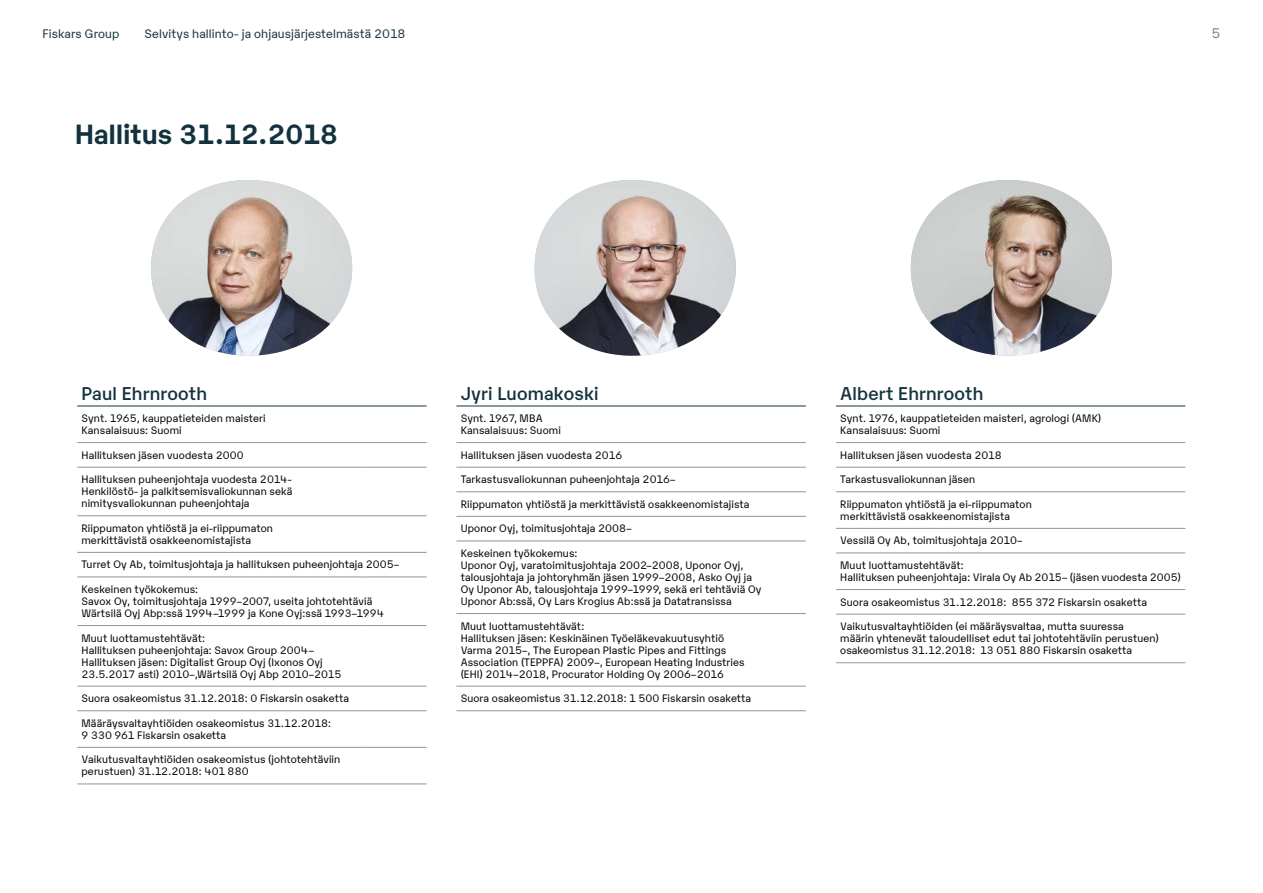
<style>
.page{position:relative;width:1263px;height:893px;background:#fff}
.page>*{position:absolute;margin:0;border:0;box-sizing:border-box;transform-origin:0 0}
.t1{font:700 27px "Karelia";letter-spacing:.01em;color:#14323e}
.t2{font:500 18px "Karelia";letter-spacing:.01em;color:#14323e}
.t3{font:13.5px "Karelia";color:#6e8493}
.t4{font:12px "Karelia";letter-spacing:.01em;color:#14323e}
.t5{font:10.5px/12px "Karelia";letter-spacing:.01em;color:#000}
</style>
<div class="page">
<hr style="left:456px;top:710px;width:350px;height:1px;background:#8699a5">
<hr style="left:456px;top:406px;width:350px;height:1px;background:#14323e">
<hr style="left:456px;top:442px;width:350px;height:1px;background:#8699a5">
<hr style="left:456px;top:467px;width:350px;height:1px;background:#8699a5">
<hr style="left:456px;top:491px;width:350px;height:1px;background:#8699a5">
<hr style="left:456px;top:516px;width:350px;height:1px;background:#8699a5">
<hr style="left:456px;top:541px;width:350px;height:1px;background:#8699a5">
<hr style="left:456px;top:613px;width:350px;height:1px;background:#8699a5">
<hr style="left:456px;top:686px;width:350px;height:1px;background:#8699a5">
<hr style="left:836px;top:467px;width:349px;height:1px;background:#8699a5">
<hr style="left:836px;top:662px;width:349px;height:1px;background:#8699a5">
<hr style="left:836px;top:406px;width:349px;height:1px;background:#14323e">
<hr style="left:836px;top:442px;width:349px;height:1px;background:#8699a5">
<hr style="left:836px;top:491px;width:349px;height:1px;background:#8699a5">
<hr style="left:836px;top:528px;width:349px;height:1px;background:#8699a5">
<hr style="left:836px;top:553px;width:349px;height:1px;background:#8699a5">
<hr style="left:836px;top:589px;width:349px;height:1px;background:#8699a5">
<hr style="left:836px;top:614px;width:349px;height:1px;background:#8699a5">
<hr style="left:77px;top:625px;width:291px;height:1px;background:#8699a5">
<hr style="left:368px;top:625px;width:59px;height:1px;background:#8699a5">
<hr style="left:77px;top:577px;width:291px;height:1px;background:#8699a5">
<hr style="left:368px;top:577px;width:59px;height:1px;background:#8699a5">
<hr style="left:77px;top:552px;width:291px;height:1px;background:#8699a5">
<hr style="left:368px;top:552px;width:59px;height:1px;background:#8699a5">
<hr style="left:77px;top:515px;width:291px;height:1px;background:#8699a5">
<hr style="left:368px;top:515px;width:59px;height:1px;background:#8699a5">
<hr style="left:77px;top:467px;width:291px;height:1px;background:#8699a5">
<hr style="left:368px;top:467px;width:59px;height:1px;background:#8699a5">
<hr style="left:77px;top:442px;width:291px;height:1px;background:#8699a5">
<hr style="left:368px;top:442px;width:59px;height:1px;background:#8699a5">
<hr style="left:77px;top:686px;width:291px;height:1px;background:#8699a5">
<hr style="left:368px;top:686px;width:59px;height:1px;background:#8699a5">
<hr style="left:77px;top:406px;width:291px;height:1px;background:#14323e">
<hr style="left:368px;top:406px;width:59px;height:1px;background:#14323e">
<hr style="left:77px;top:710px;width:291px;height:1px;background:#8699a5">
<hr style="left:368px;top:710px;width:59px;height:1px;background:#8699a5">
<hr style="left:77px;top:747px;width:291px;height:1px;background:#8699a5">
<hr style="left:368px;top:747px;width:59px;height:1px;background:#8699a5">
<hr style="left:77px;top:784px;width:291px;height:1px;background:#8699a5">
<hr style="left:368px;top:784px;width:59px;height:1px;background:#8699a5">
<img style="left:151px;top:180px;width:202px;height:176px">
<img style="left:534px;top:180px;width:202px;height:176px">
<img style="left:910px;top:180px;width:202px;height:176px">
<p class="t4" style="left:43px;top:25px;width:78px">Fiskars Group</p>
<p class="t4" style="left:145px;top:25px;width:262px">Selvitys hallinto- ja ohjausjärjestelmästä 2018</p>
<p class="t3" style="left:1211px;top:24px;width:10px">5</p>
<h1 class="t1" style="left:75px;top:114px;width:264px">Hallitus 31.12.2018</h1>
<h2 class="t2" style="left:81px;top:380px;width:127px">Paul Ehrnrooth</h2>
<p class="t5" style="left:81px;top:412px;width:186px">Synt. 1965, kauppatieteiden maisteri<br>Kansalaisuus: Suomi</p>
<p class="t5" style="left:81px;top:448px;width:164px">Hallituksen jäsen vuodesta 2000</p>
<p class="t5" style="left:81px;top:473px;width:212px;text-align:justify">Hallituksen puheenjohtaja vuodesta 2014- Henkilöstö- ja palkitsemisvaliokunnan sekä nimitysvaliokunnan puheenjohtaja</p>
<p class="t5" style="left:81px;top:521px;width:193px">Riippumaton yhtiöstä ja ei-riippumaton merkittävistä osakkeenomistajista</p>
<p class="t5" style="left:81px;top:558px;width:319px">Turret Oy Ab, toimitusjohtaja ja hallituksen puheenjohtaja 2005–</p>
<p class="t5" style="left:81px;top:582px;width:304px">Keskeinen työkokemus:<br>Savox Oy, toimitusjohtaja 1999–2007, useita johtotehtäviä<br>Wärtsilä Oyj Abp:ssä 1994–1999 ja Kone Oyj:ssä 1993–1994</p>
<p class="t5" style="left:81px;top:631px;width:262px">Muut luottamustehtävät:<br>Hallituksen puheenjohtaja: Savox Group 2004– Hallituksen jäsen: Digitalist Group Oyj (Ixonos Oyj 23.5.2017 asti) 2010–,Wärtsilä Oyj Abp 2010–2015</p>
<p class="t5" style="left:81px;top:692px;width:269px">Suora osakeomistus 31.12.2018: 0 Fiskarsin osaketta</p>
<p class="t5" style="left:81px;top:716px;width:251px">Määräysvaltayhtiöiden osakeomistus 31.12.2018:<br>9 330 961 Fiskarsin osaketta</p>
<p class="t5" style="left:81px;top:753px;width:260px">Vaikutusvaltayhtiöiden osakeomistus (johtotehtäviin perustuen) 31.12.2018: 401 880</p>
<h2 class="t2" style="left:461px;top:380px;width:139px">Jyri Luomakoski</h2>
<p class="t5" style="left:461px;top:412px;width:102px">Synt. 1967, MBA<br>Kansalaisuus: Suomi</p>
<p class="t5" style="left:461px;top:448px;width:163px">Hallituksen jäsen vuodesta 2016</p>
<p class="t5" style="left:461px;top:473px;width:216px">Tarkastusvaliokunnan puheenjohtaja 2016–</p>
<p class="t5" style="left:461px;top:497px;width:290px">Riippumaton yhtiöstä ja merkittävistä osakkeenomistajista</p>
<p class="t5" style="left:461px;top:522px;width:172px">Uponor Oyj, toimitusjohtaja 2008–</p>
<p class="t5" style="left:461px;top:546px;width:302px">Keskeinen työkokemus:<br>Uponor Oyj, varatoimitusjohtaja 2002–2008, Uponor Oyj, talousjohtaja ja johtoryhmän jäsen 1999–2008, Asko Oyj ja Oy Uponor Ab, talousjohtaja 1999–1999, sekä eri tehtäviä Oy Uponor Ab:ssä, Oy Lars Krogius Ab:ssä ja Datatransissa</p>
<p class="t5" style="left:461px;top:619px;width:285px">Muut luottamustehtävät:<br>Hallituksen jäsen: Keskinäinen Työeläkevakuutusyhtiö Varma 2015–, The European Plastic Pipes and Fittings Association (TEPPFA) 2009–, European Heating Industries (EHI) 2014–2018, Procurator Holding Oy 2006–2016</p>
<p class="t5" style="left:461px;top:692px;width:292px">Suora osakeomistus 31.12.2018: 1 500 Fiskarsin osaketta</p>
<h2 class="t2" style="left:840px;top:380px;width:145px">Albert Ehrnrooth</h2>
<p class="t5" style="left:840px;top:412px;width:262px">Synt. 1976, kauppatieteiden maisteri, agrologi (AMK)<br>Kansalaisuus: Suomi</p>
<p class="t5" style="left:840px;top:448px;width:163px">Hallituksen jäsen vuodesta 2018</p>
<p class="t5" style="left:840px;top:473px;width:136px">Tarkastusvaliokunnan jäsen</p>
<p class="t5" style="left:840px;top:497px;width:193px">Riippumaton yhtiöstä ja ei-riippumaton merkittävistä osakkeenomistajista</p>
<p class="t5" style="left:840px;top:534px;width:184px">Vessilä Oy Ab, toimitusjohtaja 2010–</p>
<p class="t5" style="left:840px;top:558px;width:342px">Muut luottamustehtävät:<br>Hallituksen puheenjohtaja: Virala Oy Ab 2015– (jäsen vuodesta 2005)</p>
<p class="t5" style="left:840px;top:595px;width:308px">Suora osakeomistus 31.12.2018: 855 372 Fiskarsin osaketta</p>
<p class="t5" style="left:840px;top:620px;width:320px">Vaikutusvaltayhtiöiden (ei määräysvaltaa, mutta suuressa määrin yhtenevät taloudelliset edut tai johtotehtäviin perustuen) osakeomistus 31.12.2018: 13 051 880 Fiskarsin osaketta</p>
</div>
